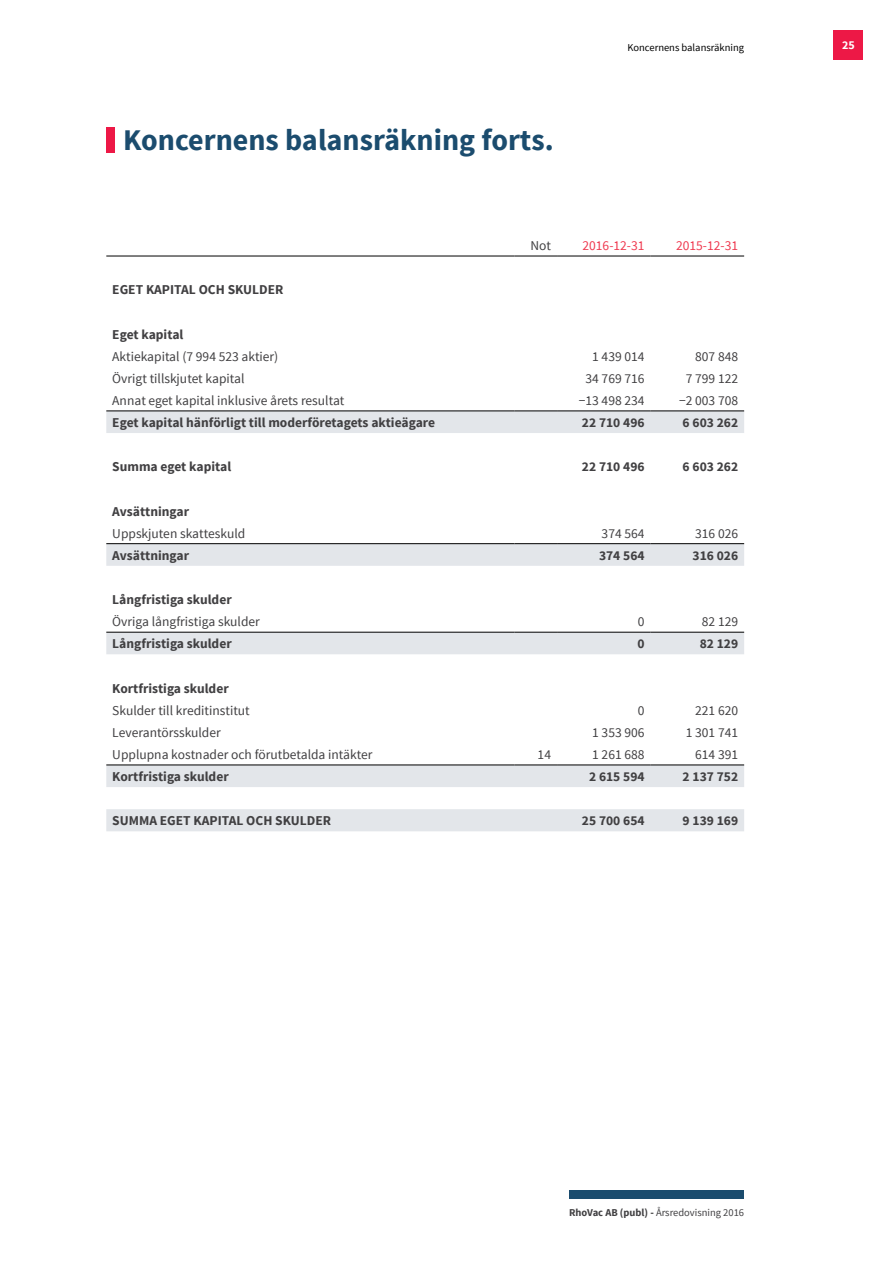
<style>
.page{position:relative;width:893px;height:1263px;background:#fff}
.page>*{position:absolute;margin:0;border:0;box-sizing:border-box;transform-origin:0 0}
.t1{font:700 30px "Source Sans Pro";color:#1b4c6e}
.t2{font:13.5px "Source Sans Pro";color:#414042}
.t3{font:700 13.5px "Source Sans Pro";color:#414042}
.t4{font:13.5px "Source Sans Pro";color:#ef3a50}
.t5{font:700 12px "Source Sans Pro";color:#fff}
.t6{font:10.5px "Source Sans Pro";color:#414042}
.t7{font:10.5px "Source Sans Pro";color:#000}
.s1{font-weight:700}
</style>
<div class="page">
<div style="left:833px;top:30px;width:30px;height:30px;background:#ed1846"></div>
<div style="left:570px;top:1191px;width:174px;height:8px;background:#1b4c6e"></div>
<div style="left:106px;top:128px;width:9px;height:25px;background:#ed1846"></div>
<svg style="left:106px;top:412px;width:638px;height:419px"></svg>
<hr style="left:106px;top:256px;width:408px;height:1px;background:#000">
<hr style="left:514px;top:256px;width:43px;height:1px;background:#000">
<hr style="left:557px;top:256px;width:94px;height:1px;background:#000">
<hr style="left:651px;top:256px;width:93px;height:1px;background:#000">
<hr style="left:106px;top:765px;width:408px;height:1px;background:#000">
<hr style="left:514px;top:765px;width:43px;height:1px;background:#000">
<hr style="left:557px;top:765px;width:94px;height:1px;background:#000">
<hr style="left:651px;top:765px;width:93px;height:1px;background:#000">
<hr style="left:106px;top:411px;width:408px;height:1px;background:#000">
<hr style="left:514px;top:411px;width:43px;height:1px;background:#000">
<hr style="left:557px;top:411px;width:94px;height:1px;background:#000">
<hr style="left:651px;top:411px;width:93px;height:1px;background:#000">
<hr style="left:106px;top:543px;width:408px;height:1px;background:#000">
<hr style="left:514px;top:543px;width:43px;height:1px;background:#000">
<hr style="left:557px;top:543px;width:94px;height:1px;background:#000">
<hr style="left:651px;top:543px;width:93px;height:1px;background:#000">
<hr style="left:106px;top:632px;width:408px;height:1px;background:#000">
<hr style="left:514px;top:632px;width:43px;height:1px;background:#000">
<hr style="left:557px;top:632px;width:94px;height:1px;background:#000">
<hr style="left:651px;top:632px;width:93px;height:1px;background:#000">
<h1 class="t1" style="left:123px;top:121px;width:432px">Koncernens balansräkning forts.</h1>
<p class="t7" style="left:627px;top:41px;width:118px">Koncernens balansräkning</p>
<p class="t5" style="left:842px;top:38px;width:14px">25</p>
<p class="t2" style="left:530px;top:237px;width:22px">Not</p>
<p class="t4" style="left:582px;top:237px;width:64px">2016-12-31</p>
<p class="t4" style="left:676px;top:237px;width:64px">2015-12-31</p>
<p class="t3" style="left:112px;top:281px;width:173px">EGET KAPITAL OCH SKULDER</p>
<p class="t3" style="left:112px;top:325px;width:73px">Eget kapital</p>
<p class="t2" style="left:112px;top:348px;width:168px">Aktiekapital (7 994 523 aktier)</p>
<p class="t2" style="left:592px;top:348px;width:54px">1 439 014</p>
<p class="t2" style="left:695px;top:348px;width:44px">807 848</p>
<p class="t2" style="left:112px;top:370px;width:134px">Övrigt tillskjutet kapital</p>
<p class="t2" style="left:585px;top:370px;width:61px">34 769 716</p>
<p class="t2" style="left:686px;top:370px;width:54px">7 799 122</p>
<p class="t2" style="left:112px;top:392px;width:234px">Annat eget kapital inklusive årets resultat</p>
<p class="t2" style="left:579px;top:392px;width:67px">−13 498 234</p>
<p class="t2" style="left:679px;top:392px;width:61px">−2 003 708</p>
<p class="t3" style="left:112px;top:414px;width:324px">Eget kapital hänförligt till moderföretagets aktieägare</p>
<p class="t3" style="left:582px;top:414px;width:64px">22 710 496</p>
<p class="t3" style="left:683px;top:414px;width:57px">6 603 262</p>
<p class="t3" style="left:112px;top:458px;width:120px">Summa eget kapital</p>
<p class="t3" style="left:582px;top:458px;width:64px">22 710 496</p>
<p class="t3" style="left:683px;top:458px;width:57px">6 603 262</p>
<p class="t3" style="left:112px;top:502px;width:78px">Avsättningar</p>
<p class="t2" style="left:112px;top:525px;width:135px">Uppskjuten skatteskuld</p>
<p class="t2" style="left:602px;top:525px;width:44px">374 564</p>
<p class="t2" style="left:695px;top:525px;width:44px">316 026</p>
<p class="t3" style="left:112px;top:547px;width:78px">Avsättningar</p>
<p class="t3" style="left:599px;top:547px;width:47px">374 564</p>
<p class="t3" style="left:693px;top:547px;width:47px">316 026</p>
<p class="t3" style="left:112px;top:591px;width:121px">Långfristiga skulder</p>
<p class="t2" style="left:112px;top:613px;width:149px">Övriga långfristiga skulder</p>
<p class="t2" style="left:638px;top:613px;width:8px">0</p>
<p class="t2" style="left:702px;top:613px;width:38px">82 129</p>
<p class="t3" style="left:112px;top:635px;width:121px">Långfristiga skulder</p>
<p class="t3" style="left:637px;top:635px;width:9px">0</p>
<p class="t3" style="left:700px;top:635px;width:40px">82 129</p>
<p class="t3" style="left:112px;top:679px;width:118px">Kortfristiga skulder</p>
<p class="t2" style="left:112px;top:702px;width:139px">Skulder till kreditinstitut</p>
<p class="t2" style="left:638px;top:702px;width:8px">0</p>
<p class="t2" style="left:695px;top:702px;width:44px">221 620</p>
<p class="t2" style="left:112px;top:724px;width:110px">Leverantörsskulder</p>
<p class="t2" style="left:592px;top:724px;width:54px">1 353 906</p>
<p class="t2" style="left:686px;top:724px;width:54px">1 301 741</p>
<p class="t2" style="left:112px;top:746px;width:262px">Upplupna kostnader och förutbetalda intäkter</p>
<p class="t2" style="left:538px;top:746px;width:15px">14</p>
<p class="t2" style="left:592px;top:746px;width:54px">1 261 688</p>
<p class="t2" style="left:695px;top:746px;width:44px">614 391</p>
<p class="t3" style="left:112px;top:768px;width:118px">Kortfristiga skulder</p>
<p class="t3" style="left:589px;top:768px;width:57px">2 615 594</p>
<p class="t3" style="left:683px;top:768px;width:57px">2 137 752</p>
<p class="t3" style="left:112px;top:812px;width:220px">SUMMA EGET KAPITAL OCH SKULDER</p>
<p class="t3" style="left:582px;top:812px;width:64px">25 700 654</p>
<p class="t3" style="left:683px;top:812px;width:57px">9 139 169</p>
<p class="t6" style="left:569px;top:1205px;width:176px"><span class="s1">RhoVac AB (publ) -</span> Årsredovisning 2016</p>
</div>
